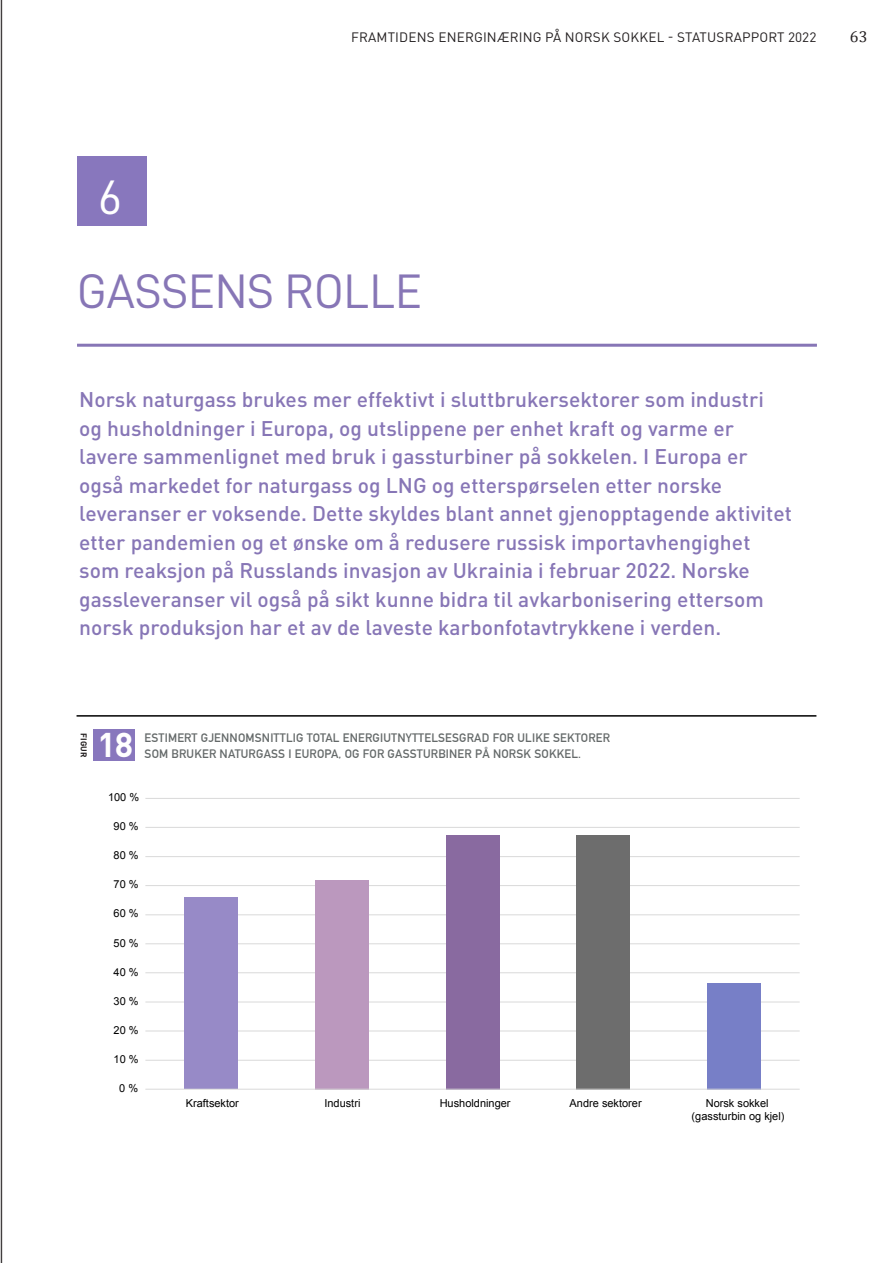
<style>
.page{position:relative;width:893px;height:1263px;background:#fff}
.page>*{position:absolute;margin:0;border:0;box-sizing:border-box;transform-origin:0 0}
.kapittelforside{font:48.6px "D DIN";letter-spacing:.005em;color:#8776b6}
.kapittelforside-2{font:48.6px "D DIN";color:#fff}
.t1{font:700 33.9px "DINOT";color:#fff}
.Ingress{font:500 21px/28.5px "DINOT";letter-spacing:.005em;color:#8776b6}
.t2{font:15.75px "Cambria";color:#231f20}
.t3{font:13.5px "DINOT";letter-spacing:.015em;color:#231f20}
.Figurtittel{font:700 12px "DIN Alternate";letter-spacing:.015em;color:#646969}
.t4{font:10.95px/13.4px "Arial";color:#000;text-align:center}
.Vertikal-figurlabel{font:700 8.4px "DINOT";letter-spacing:.005em;color:#231f20}
</style>
<div class="page">
<div style="left:77px;top:157px;width:70px;height:69px;background:#8877bd"></div>
<hr style="left:77px;top:344px;width:740px;height:3px;background:#8776b6">
<hr style="left:77px;top:715px;width:739px;height:2px;background:#000001">
<div style="left:93px;top:728px;width:42px;height:32px;background:#8877bd"></div>
<hr style="left:145px;top:1060px;width:655px;height:1px;background:#d9d9d9">
<hr style="left:145px;top:1030px;width:655px;height:1px;background:#d9d9d9">
<hr style="left:145px;top:1001px;width:655px;height:1px;background:#d9d9d9">
<hr style="left:145px;top:972px;width:655px;height:1px;background:#d9d9d9">
<hr style="left:145px;top:943px;width:655px;height:1px;background:#d9d9d9">
<hr style="left:145px;top:914px;width:655px;height:1px;background:#d9d9d9">
<hr style="left:145px;top:885px;width:655px;height:1px;background:#d9d9d9">
<hr style="left:145px;top:856px;width:655px;height:1px;background:#d9d9d9">
<hr style="left:145px;top:827px;width:655px;height:1px;background:#d9d9d9">
<hr style="left:145px;top:798px;width:655px;height:1px;background:#d9d9d9">
<div style="left:184px;top:897px;width:54px;height:192px;background:#978ac7"></div>
<div style="left:315px;top:880px;width:53px;height:209px;background:#bb98be"></div>
<div style="left:446px;top:835px;width:53px;height:254px;background:#896aa0"></div>
<div style="left:577px;top:835px;width:53px;height:254px;background:#6d6d6d"></div>
<div style="left:707px;top:983px;width:54px;height:106px;background:#777fc7"></div>
<hr style="left:145px;top:1089px;width:655px;height:1px;background:#d9d9d9">
<hr style="left:0;top:0;width:1px;height:1263px;background:#231f20">
<hr style="left:1px;top:0;width:1px;height:1263px;background:#231f20">
<p class="kapittelforside-2" style="left:98px;top:171px;width:26px">6</p>
<p class="t3" style="left:351px;top:28px;width:467px">FRAMTIDENS ENERGINÆRING PÅ NORSK SOKKEL - STATUSRAPPORT 2022</p>
<p class="t2" style="left:850px;top:27px;width:19px">63</p>
<p class="kapittelforside" style="left:77px;top:265px;width:347px">GASSENS ROLLE</p>
<p class="Ingress" style="left:79px;top:385px;width:714px">Norsk naturgass brukes mer effektivt i sluttbrukersektorer som industri og husholdninger i Europa, og utslippene per enhet kraft og varme er lavere sammenlignet med bruk i gassturbiner på sokkelen. I Europa er også markedet for naturgass og LNG og etterspørselen etter norske leveranser er voksende. Dette skyldes blant annet gjenopptagende aktivitet etter pandemien og et ønske om å redusere russisk importavhengighet som reaksjon på Russlands invasjon av Ukrainia i februar 2022. Norske gassleveranser vil også på sikt kunne bidra til avkarbonisering ettersom norsk produksjon har et av de laveste karbonfotavtrykkene i verden.</p>
<p class="t1" style="left:98px;top:722px;width:37px">18</p>
<p class="Vertikal-figurlabel" style="left:89px;top:733px;width:26px;rotate:90deg">FIGUR</p>
<p class="Figurtittel" style="left:145px;top:729px;width:467px">ESTIMERT GJENNOMSNITTLIG TOTAL ENERGIUTNYTTELSESGRAD FOR ULIKE SEKTORER</p>
<p class="Figurtittel" style="left:145px;top:745px;width:438px">SOM BRUKER NATURGASS I EUROPA, OG FOR GASSTURBINER PÅ NORSK SOKKEL.</p>
<p class="t4" style="left:108px;top:790px;width:33px">100 %</p>
<p class="t4" style="left:114px;top:820px;width:27px">90 %</p>
<p class="t4" style="left:114px;top:849px;width:27px">80 %</p>
<p class="t4" style="left:114px;top:878px;width:27px">70 %</p>
<p class="t4" style="left:114px;top:907px;width:27px">60 %</p>
<p class="t4" style="left:114px;top:936px;width:27px">50 %</p>
<p class="t4" style="left:114px;top:965px;width:27px">40 %</p>
<p class="t4" style="left:114px;top:994px;width:27px">30 %</p>
<p class="t4" style="left:114px;top:1023px;width:27px">20 %</p>
<p class="t4" style="left:114px;top:1052px;width:27px">10 %</p>
<p class="t4" style="left:119px;top:1081px;width:20px">0 %</p>
<p class="t4" style="left:186px;top:1096px;width:55px">Kraftsektor</p>
<p class="t4" style="left:324px;top:1096px;width:38px">Industri</p>
<p class="t4" style="left:440px;top:1096px;width:72px">Husholdninger</p>
<p class="t4" style="left:570px;top:1096px;width:74px">Andre sektorer</p>
<p class="t4" style="left:692px;top:1096px;width:94px">Norsk sokkel (gassturbin og kjel)</p>
</div>
